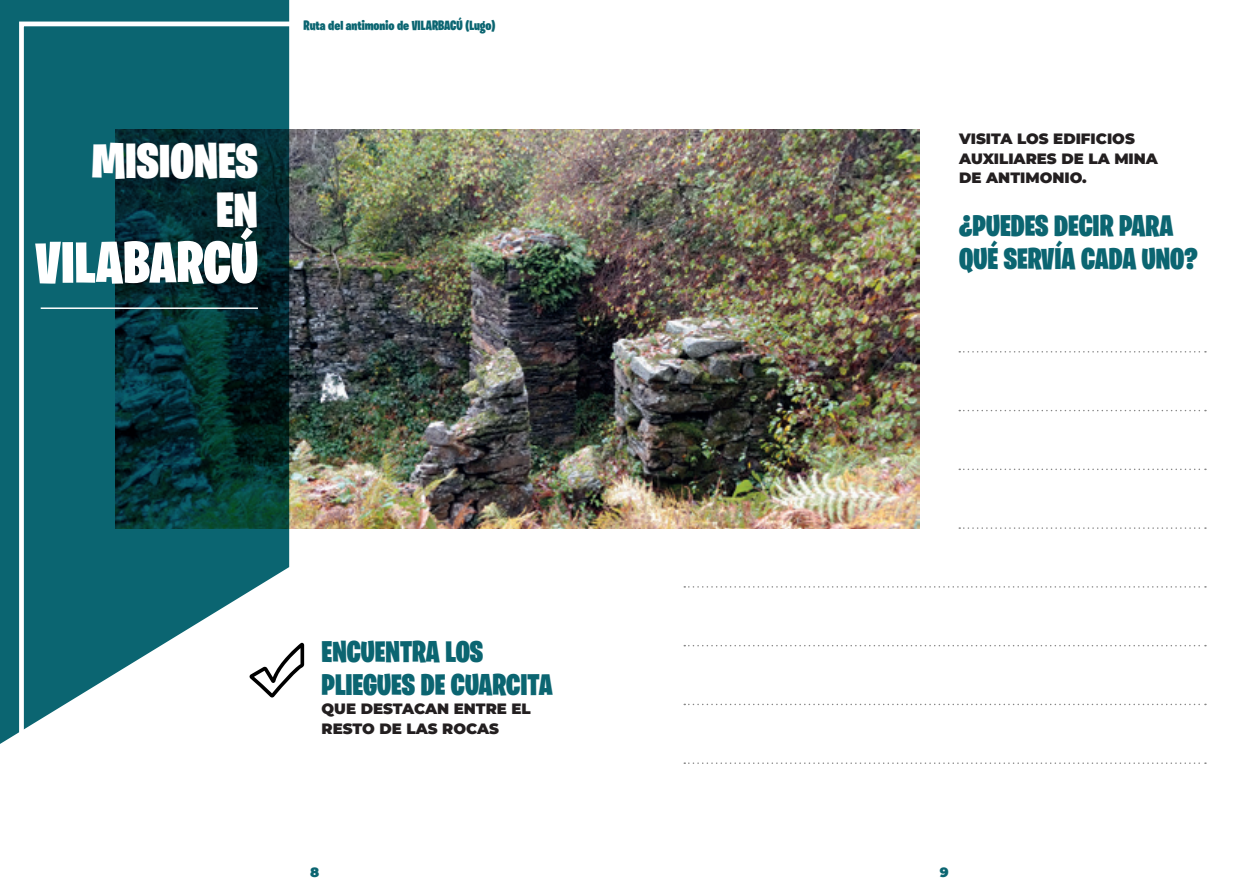
<style>
.page{position:relative;width:1259px;height:893px;background:#fff}
.page>*{position:absolute;margin:0;border:0;box-sizing:border-box;transform-origin:0 0}
.t1{font:900 58.5px "Burbank Big Condensed";color:#fff}
.t2{font:900 49.65px/49.7px "Burbank Big Condensed";color:#fff;text-align:right}
.t3{font:900 30px/33px "Burbank Big Condensed";color:#0b6571}
.t4{font:900 15px/19.5px "Montserrat";color:#231f20}
.t5{font:900 13.5px "Burbank Big Condensed";color:#0b6571}
.t6{font:900 13.5px "Montserrat";color:#0b6571}
</style>
<div class="page">
<div style="left:0;top:0;width:289px;height:744px;background:#0b6571"></div>
<img style="left:19px;top:22px;width:1188px;height:742px">
<hr style="left:41px;top:307px;width:217px;height:2px;background:#fff">
<svg style="left:249px;top:643px;width:55px;height:54px"></svg>
<svg style="left:959px;top:351px;width:247px;height:2px"></svg>
<svg style="left:959px;top:410px;width:247px;height:1px"></svg>
<svg style="left:959px;top:469px;width:247px;height:1px"></svg>
<svg style="left:959px;top:527px;width:247px;height:2px"></svg>
<svg style="left:684px;top:586px;width:522px;height:2px"></svg>
<svg style="left:684px;top:645px;width:522px;height:1px"></svg>
<svg style="left:684px;top:704px;width:522px;height:1px"></svg>
<svg style="left:684px;top:762px;width:522px;height:2px"></svg>
<h2 class="t2" style="left:92px;top:135px;width:168px">MISIONES<br>EN</h2>
<h1 class="t1" style="left:35px;top:226px;width:224px">VILABARCÚ</h1>
<p class="t5" style="left:303px;top:17px;width:193px">Ruta del antimonio de VILARBACÚ (Lugo)</p>
<p class="t4" style="left:959px;top:128px;width:200px">VISITA LOS EDIFICIOS<br>AUXILIARES DE LA MINA<br>DE ANTIMONIO.</p>
<h3 class="t3" style="left:959px;top:209px;width:240px">¿PUEDES DECIR PARA<br>QUÉ SERVÍA CADA UNO?</h3>
<h3 class="t3" style="left:321px;top:635px;width:233px">ENCUENTRA LOS<br>PLIEGUES DE CUARCITA</h3>
<p class="t4" style="left:321px;top:698px;width:211px">QUE DESTACAN ENTRE EL<br>RESTO DE LAS ROCAS</p>
<p class="t6" style="left:310px;top:862px;width:11px">8</p>
<p class="t6" style="left:939px;top:862px;width:10px">9</p>
</div>
